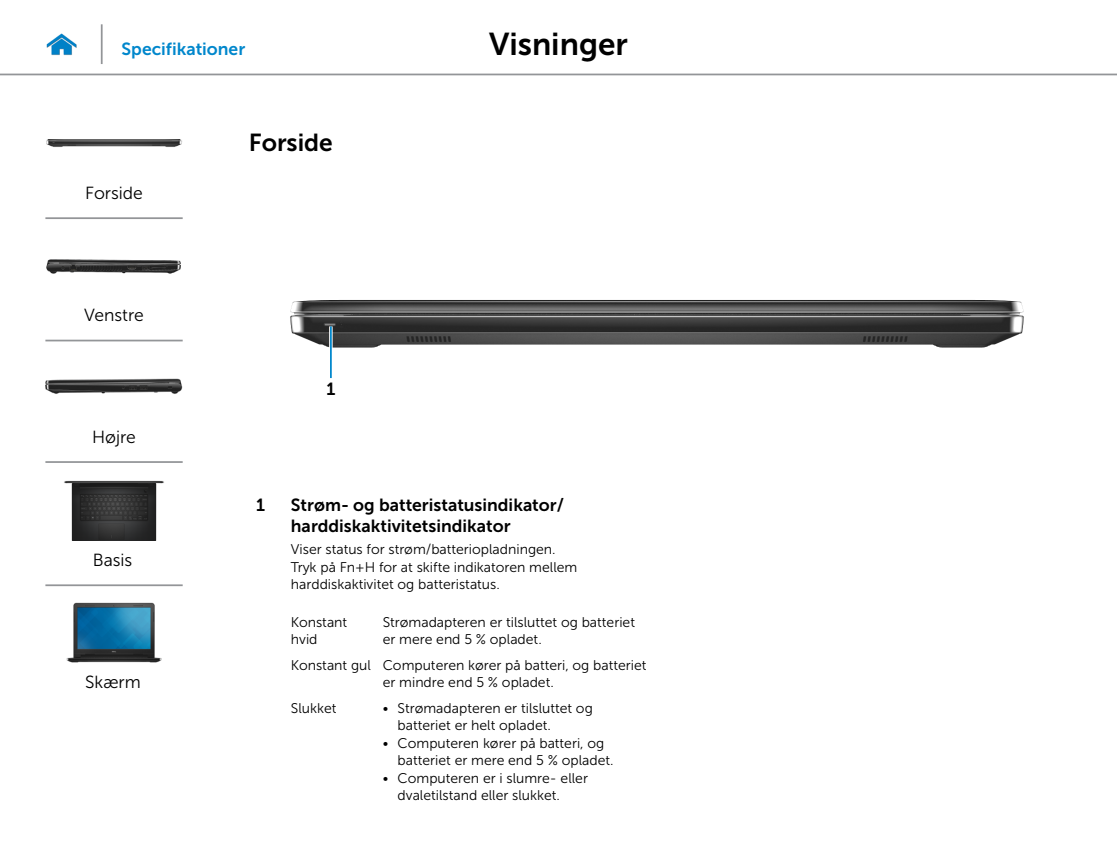
<style>
.page{position:relative;width:1117px;height:844px;background:#fff}
.page>*{position:absolute;margin:0;border:0;box-sizing:border-box;transform-origin:0 0}
.t1{font:31.5px "Museo Sans For Dell 700";color:#000}
.Head2{font:24.5px "Museo Sans For Dell 700";color:#000}
.Callout_Head{font:17.5px/21px "Museo Sans For Dell 700";color:#000}
.t2{font:17.5px "Museo Sans For Dell 300";color:#000}
.Hyperlink{font:17.5px "Museo Sans For Dell 700";color:#0087cc}
.Callout-L{font:17.5px "Museo Sans For Dell 700";color:#000}
.Callout_description{font:14px/17.5px "Museo Sans For Dell 300";color:#000}
</style>
<div class="page">
<hr style="left:0;top:74px;width:1116px;height:1px;background:#939598">
<img style="left:46px;top:33px;width:31px;height:23px">
<img style="left:290px;top:300px;width:734px;height:48px">
<hr style="left:329px;top:326px;width:3px;height:52px;background:#fff">
<hr style="left:330px;top:326px;width:2px;height:52px;background:#0087cc">
<hr style="left:101px;top:24px;width:2px;height:40px;background:#939598">
<img style="left:46px;top:139px;width:136px;height:8px">
<img style="left:46px;top:259px;width:135px;height:15px">
<img style="left:45px;top:378px;width:137px;height:16px">
<img style="left:64px;top:480px;width:100px;height:60px">
<img style="left:66px;top:602px;width:95px;height:60px">
<hr style="left:45px;top:217px;width:138px;height:2px;background:#939598">
<hr style="left:45px;top:339px;width:138px;height:2px;background:#939598">
<hr style="left:45px;top:461px;width:138px;height:2px;background:#939598">
<hr style="left:45px;top:584px;width:138px;height:2px;background:#939598">
<p class="Hyperlink" style="left:122px;top:39px;width:125px">Specifikationer</p>
<h1 class="t1" style="left:489px;top:26px;width:140px">Visninger</h1>
<p class="t2" style="left:85px;top:183px;width:59px">Forside</p>
<p class="t2" style="left:84px;top:305px;width:61px">Venstre</p>
<p class="t2" style="left:92px;top:428px;width:45px">Højre</p>
<p class="t2" style="left:93px;top:550px;width:41px">Basis</p>
<p class="t2" style="left:85px;top:672px;width:57px">Skærm</p>
<p class="Head2" style="left:249px;top:128px;width:86px">Forside</p>
<p class="Callout-L" style="left:326px;top:379px;width:10px">1</p>
<p class="Callout_Head" style="left:256px;top:494px;width:10px">1</p>
<p class="Callout_Head" style="left:291px;top:494px;width:274px">Strøm- og batteristatusindikator/ harddiskaktivitetsindikator</p>
<p class="Callout_description" style="left:291px;top:540px;width:288px">Viser status for strøm/batteriopladningen.<br>Tryk på Fn+H for at skifte indikatoren mellem harddiskaktivitet og batteristatus.</p>
<p class="Callout_description" style="left:291px;top:613px;width:58px">Konstant hvid</p>
<p class="Callout_description" style="left:382px;top:613px;width:254px">Strømadapteren er tilsluttet og batteriet er mere end 5 % opladet.</p>
<p class="Callout_description" style="left:291px;top:656px;width:81px">Konstant gul</p>
<p class="Callout_description" style="left:382px;top:656px;width:265px">Computeren kører på batteri, og batteriet er mindre end 5 % opladet.</p>
<p class="Callout_description" style="left:291px;top:699px;width:47px">Slukket</p>
<p class="Callout_description" style="left:397px;top:699px;width:197px;text-indent:-15px">• Strømadapteren er tilsluttet og batteriet er helt opladet.</p>
<p class="Callout_description" style="left:397px;top:734px;width:217px;text-indent:-15px">• Computeren kører på batteri, og batteriet er mere end 5 % opladet.</p>
<p class="Callout_description" style="left:397px;top:769px;width:192px;text-indent:-15px">• Computeren er i slumre- eller dvaletilstand eller slukket.</p>
</div>
